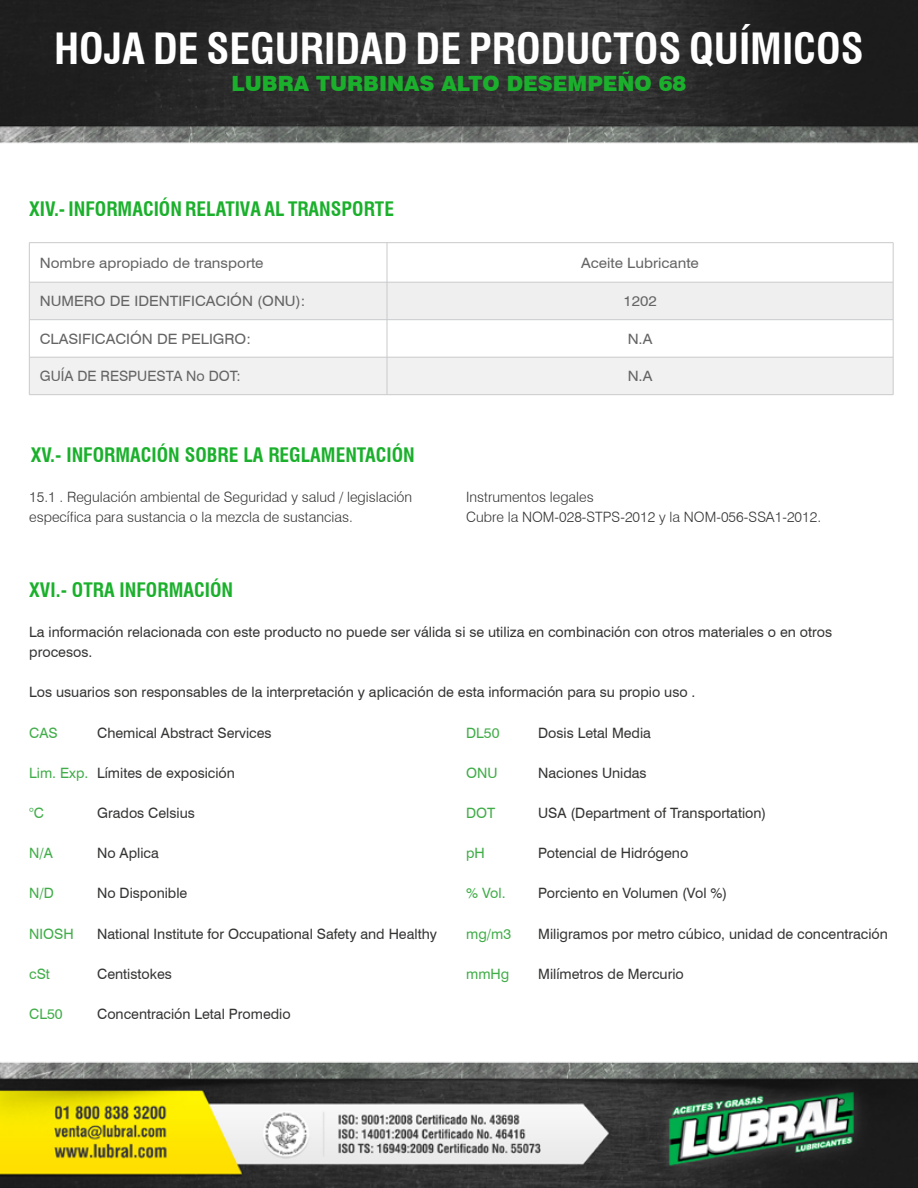
<style>
.page{position:relative;width:918px;height:1188px;background:#fff}
.page>*{position:absolute;margin:0;border:0;box-sizing:border-box;transform-origin:0 0}
.t1{font:700 condensed 42px "Swiss 721 BT";color:#fff}
.t2{font:900 21px "Swiss 721 BT";color:#1bb02c}
.t3{font:700 condensed 19.5px "Swiss 721 BT";color:#1bb02c}
.t4{font:14.25px/20.1px "Swiss 721 BT";color:#353534}
.t5{font:300 14.25px/20.1px "Swiss 721 BT";color:#353534}
.t6{font:14.25px "Swiss 721 BT";color:#656565;scale:1.07 1}
.t7{font:14.25px "Swiss 721 BT";color:#41ad49}
.t8{font:14.25px "Swiss 721 BT";color:#656565}
</style>
<div class="page">
<img style="left:0;top:0;width:918px;height:1188px">
<div style="left:30px;top:283px;width:863px;height:36px;background:#efeff0"></div>
<div style="left:30px;top:358px;width:863px;height:36px;background:#f1f1f1"></div>
<hr style="left:29px;top:242px;width:358px;height:1px;background:#c9cacc">
<hr style="left:387px;top:242px;width:506px;height:1px;background:#c9cacc">
<hr style="left:29px;top:282px;width:358px;height:1px;background:#c9cacc">
<hr style="left:387px;top:282px;width:506px;height:1px;background:#c9cacc">
<hr style="left:29px;top:319px;width:358px;height:1px;background:#c9cacc">
<hr style="left:387px;top:319px;width:506px;height:1px;background:#c9cacc">
<hr style="left:29px;top:357px;width:358px;height:1px;background:#c9cacc">
<hr style="left:387px;top:357px;width:506px;height:1px;background:#c9cacc">
<hr style="left:29px;top:394px;width:358px;height:1px;background:#c9cacc">
<hr style="left:387px;top:394px;width:506px;height:1px;background:#c9cacc">
<hr style="left:29px;top:243px;width:1px;height:39px;background:#c9cacc">
<hr style="left:387px;top:243px;width:1px;height:39px;background:#c9cacc">
<hr style="left:893px;top:243px;width:1px;height:39px;background:#c9cacc">
<hr style="left:29px;top:282px;width:1px;height:38px;background:#c9cacc">
<hr style="left:387px;top:282px;width:1px;height:38px;background:#c9cacc">
<hr style="left:893px;top:282px;width:1px;height:38px;background:#c9cacc">
<hr style="left:29px;top:320px;width:1px;height:37px;background:#c9cacc">
<hr style="left:387px;top:320px;width:1px;height:37px;background:#c9cacc">
<hr style="left:893px;top:320px;width:1px;height:37px;background:#c9cacc">
<hr style="left:29px;top:357px;width:1px;height:38px;background:#c9cacc">
<hr style="left:387px;top:357px;width:1px;height:38px;background:#c9cacc">
<hr style="left:893px;top:357px;width:1px;height:38px;background:#c9cacc">
<h1 class="t1" style="left:54px;top:24px;width:811px">HOJA DE SEGURIDAD DE PRODUCTOS QUÍMICOS</h1>
<h2 class="t2" style="left:232px;top:71px;width:456px">LUBRA TURBINAS ALTO DESEMPEÑO 68</h2>
<h3 class="t3" style="left:29px;top:197px;width:366px">XIV.- INFORMACIÓN RELATIVA AL TRANSPORTE</h3>
<p class="t6" style="left:40px;top:254px;width:211px">Nombre apropiado de transporte</p>
<p class="t6" style="left:581px;top:254px;width:112px">Aceite Lubricante</p>
<p class="t6" style="left:40px;top:293px;width:250px">NUMERO DE IDENTIFICACIÓN (ONU):</p>
<p class="t6" style="left:623px;top:293px;width:33px">1202</p>
<p class="t6" style="left:40px;top:330px;width:199px">CLASIFICACIÓN DE PELIGRO:</p>
<p class="t6" style="left:628px;top:330px;width:25px">N.A</p>
<p class="t8" style="left:40px;top:368px;width:202px">GUÍA DE RESPUESTA No DOT:</p>
<p class="t6" style="left:628px;top:368px;width:25px">N.A</p>
<h3 class="t3" style="left:31px;top:443px;width:386px">XV.- INFORMACIÓN SOBRE LA REGLAMENTACIÓN</h3>
<p class="t5" style="left:29px;top:487px;width:385px">15.1 . Regulación ambiental de Seguridad y salud / legislación específica para sustancia o la mezcla de sustancias.</p>
<p class="t5" style="left:466px;top:487px;width:356px">Instrumentos legales<br>Cubre la NOM-028-STPS-2012 y la NOM-056-SSA1-2012.</p>
<h3 class="t3" style="left:29px;top:578px;width:205px">XVI.- OTRA INFORMACIÓN</h3>
<p class="t4" style="left:29px;top:622px;width:805px">La información relacionada con este producto no puede ser válida si se utiliza en combinación con otros materiales o en otros procesos.</p>
<p class="t4" style="left:29px;top:682px;width:668px">Los usuarios son responsables de la interpretación y aplicación de esta información para su propio uso .</p>
<p class="t7" style="left:29px;top:724px;width:30px">CAS</p>
<p class="t7" style="left:29px;top:764px;width:61px">Lim. Exp.</p>
<p class="t7" style="left:29px;top:804px;width:16px">°C</p>
<p class="t7" style="left:29px;top:845px;width:25px">N/A</p>
<p class="t7" style="left:29px;top:885px;width:26px">N/D</p>
<p class="t7" style="left:29px;top:925px;width:46px">NIOSH</p>
<p class="t7" style="left:29px;top:965px;width:22px">cSt</p>
<p class="t7" style="left:29px;top:1005px;width:35px">CL50</p>
<p class="t4" style="left:97px;top:722px;width:176px">Chemical Abstract Services</p>
<p class="t4" style="left:97px;top:763px;width:139px">Límites de exposición</p>
<p class="t4" style="left:97px;top:803px;width:99px">Grados Celsius</p>
<p class="t4" style="left:97px;top:843px;width:63px">No Aplica</p>
<p class="t4" style="left:97px;top:883px;width:92px">No Disponible</p>
<p class="t4" style="left:97px;top:923px;width:341px">National Institute for Occupational Safety and Healthy</p>
<p class="t4" style="left:97px;top:964px;width:76px">Centistokes</p>
<p class="t4" style="left:97px;top:1004px;width:195px">Concentración Letal Promedio</p>
<p class="t7" style="left:466px;top:724px;width:35px">DL50</p>
<p class="t7" style="left:466px;top:764px;width:33px">ONU</p>
<p class="t7" style="left:466px;top:804px;width:31px">DOT</p>
<p class="t7" style="left:466px;top:845px;width:20px">pH</p>
<p class="t7" style="left:466px;top:885px;width:41px">% Vol.</p>
<p class="t7" style="left:466px;top:925px;width:47px">mg/m3</p>
<p class="t7" style="left:466px;top:965px;width:45px">mmHg</p>
<p class="t4" style="left:538px;top:722px;width:114px">Dosis Letal Media</p>
<p class="t4" style="left:538px;top:763px;width:110px">Naciones Unidas</p>
<p class="t4" style="left:538px;top:803px;width:230px">USA (Department of Transportation)</p>
<p class="t4" style="left:538px;top:843px;width:152px">Potencial de Hidrógeno</p>
<p class="t4" style="left:538px;top:883px;width:191px">Porciento en Volumen (Vol %)</p>
<p class="t4" style="left:538px;top:923px;width:351px">Miligramos por metro cúbico, unidad de concentración</p>
<p class="t4" style="left:538px;top:964px;width:147px">Milímetros de Mercurio</p>
</div>
